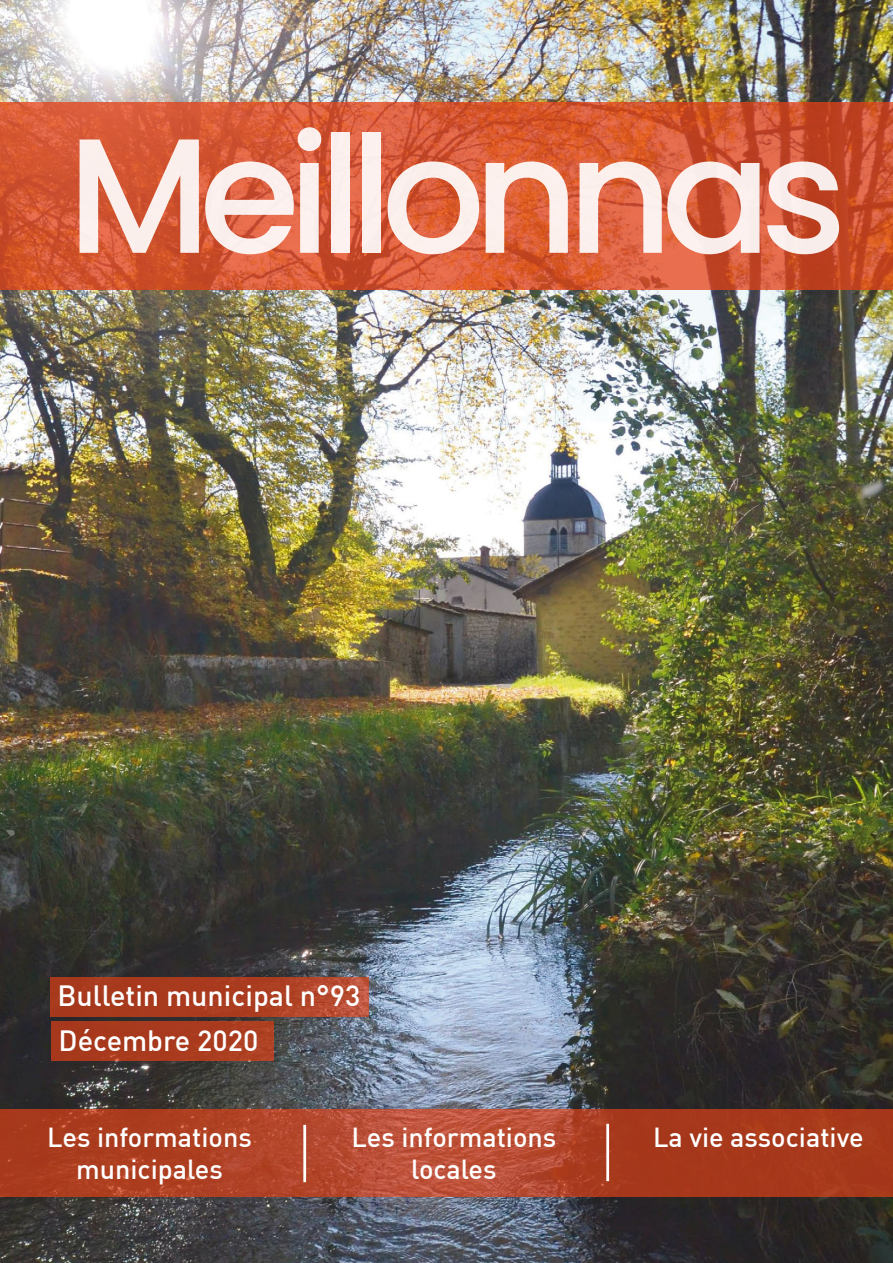
<style>
.page{position:relative;width:893px;height:1263px;background:#fff}
.page>*{position:absolute;margin:0;border:0;box-sizing:border-box;transform-origin:0 0}
.t1{font:500 163.05px "Poppins";letter-spacing:-.075em;color:#fff}
.t2{font:500 28.65px/45.5px "DIN Pro";color:#fff}
.t3{font:500 27px/32.2px "DIN Pro";color:#fff;text-align:center}
</style>
<div class="page">
<img style="left:0;top:0;width:893px;height:1263px">
<svg style="left:50px;top:977px;width:319px;height:39px;background:#ac3f23"></svg>
<svg style="left:0;top:1110px;width:893px;height:87px;background:#af4126"></svg>
<div style="left:51px;top:1022px;width:223px;height:39px;background:#a83a1d"></div>
<hr style="left:303px;top:1125px;width:3px;height:57px;background:#fff">
<hr style="left:606px;top:1124px;width:3px;height:57px;background:#fff">
<svg style="left:0;top:102px;width:893px;height:187px;background:#d45835"></svg>
<h1 class="t1" style="left:67px;top:101px;width:781px">Meillonnas</h1>
<p class="t2" style="left:58px;top:972px;width:304px">Bulletin municipal n°93<br>Décembre 2020</p>
<p class="t3" style="left:47px;top:1120px;width:206px">Les informations municipales</p>
<p class="t3" style="left:351px;top:1120px;width:206px">Les informations locales</p>
<p class="t3" style="left:653px;top:1120px;width:212px">La vie associative</p>
</div>
